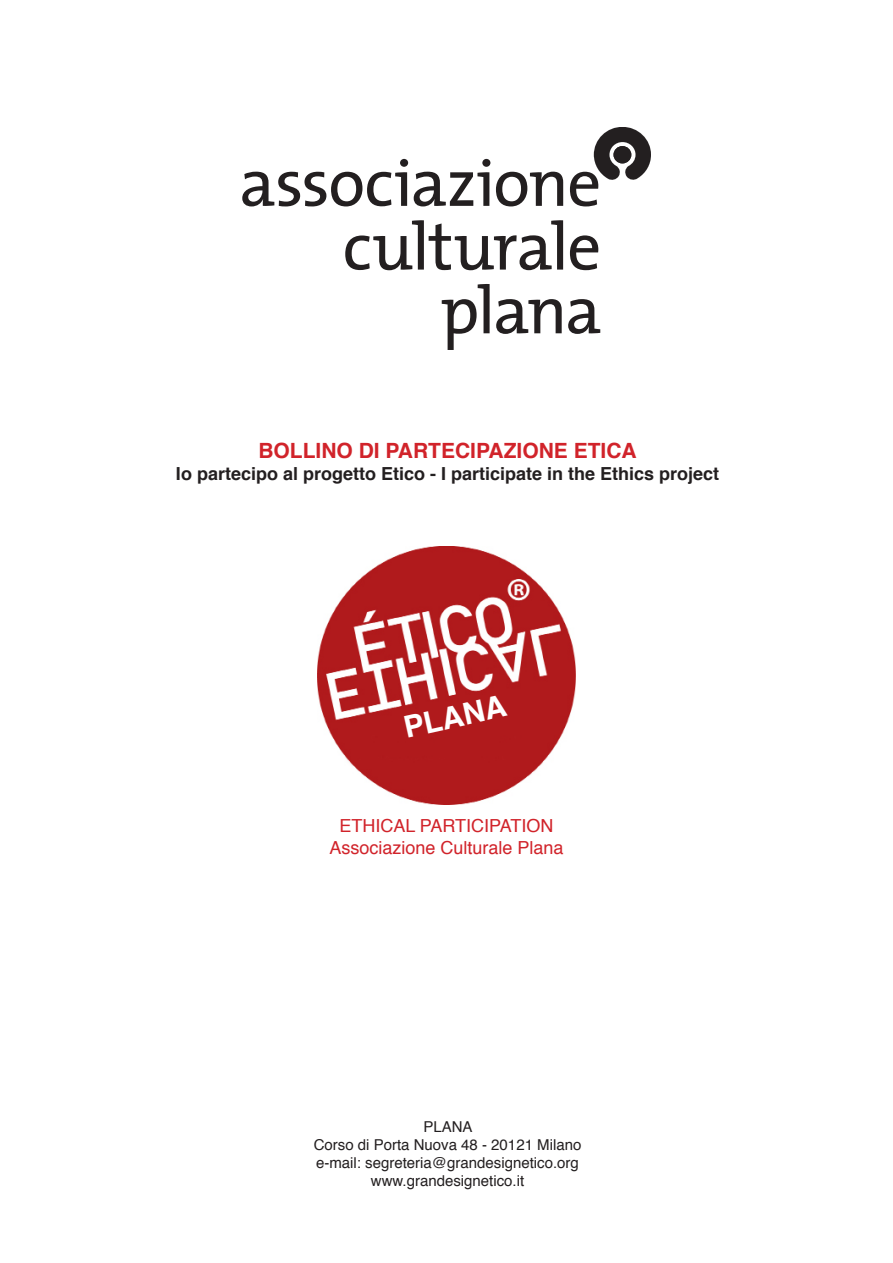
<style>
.page{position:relative;width:893px;height:1263px;background:#fff}
.page>*{position:absolute;margin:0;border:0;box-sizing:border-box;transform-origin:0 0}
.t1{font:700 30.3px "Helvetica";color:#fff}
.t2{font:700 21px "Helvetica";color:#d1232a}
.t3{font:700 18px "Helvetica";color:#231f20}
.t4{font:18px "Helvetica";color:#d1232a}
.t5{font:15px "Helvetica";color:#231f20}
</style>
<div class="page">
<img style="left:317px;top:546px;width:258px;height:258px">
<svg style="left:242px;top:159px;width:166px;height:47px"></svg>
<svg style="left:414px;top:159px;width:76px;height:47px"></svg>
<svg style="left:496px;top:172px;width:67px;height:34px"></svg>
<svg style="left:570px;top:128px;width:81px;height:78px"></svg>
<svg style="left:345px;top:220px;width:218px;height:50px"></svg>
<svg style="left:570px;top:235px;width:28px;height:35px"></svg>
<svg style="left:442px;top:284px;width:48px;height:66px"></svg>
<svg style="left:496px;top:299px;width:66px;height:35px"></svg>
<svg style="left:568px;top:299px;width:32px;height:35px"></svg>
<p class="t2" style="left:258px;top:434px;width:380px">BOLLINO DI PARTECIPAZIONE ETICA</p>
<p class="t3" style="left:176px;top:459px;width:545px">Io partecipo al progetto Etico - I participate in the Ethics project</p>
<p class="t1" style="left:399px;top:703px;width:106px;rotate:-12deg">PLANA</p>
<p class="t4" style="left:339px;top:812px;width:216px">ETHICAL PARTICIPATION</p>
<p class="t4" style="left:329px;top:833px;width:236px">Associazione Culturale Plana</p>
<p class="t5" style="left:423px;top:1115px;width:51px">PLANA</p>
<p class="t5" style="left:314px;top:1133px;width:269px">Corso di Porta Nuova 48 - 20121 Milano</p>
<p class="t5" style="left:316px;top:1151px;width:264px">e-mail: segreteria@grandesignetico.org</p>
<p class="t5" style="left:371px;top:1169px;width:155px">www.grandesignetico.it</p>
</div>
